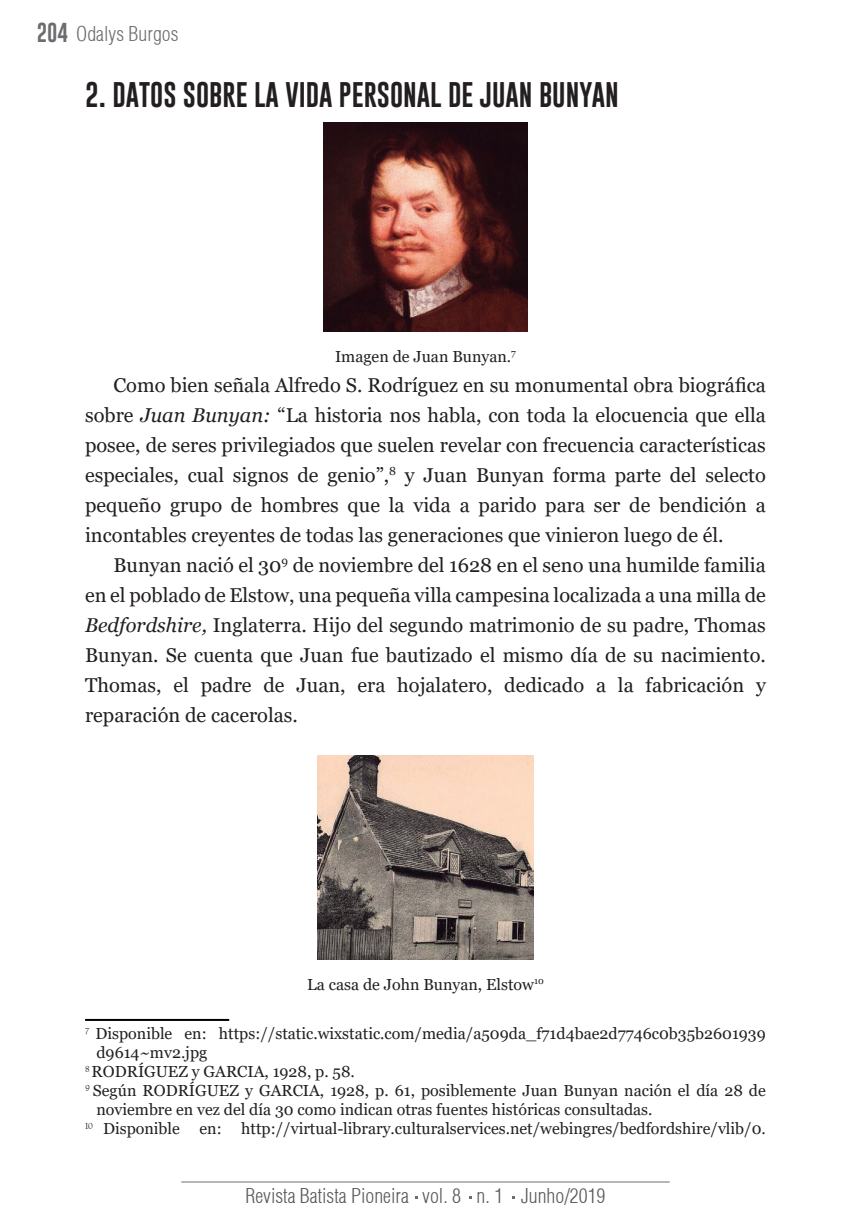
<style>
.page{position:relative;width:851px;height:1219px;background:#fff}
.page>*{position:absolute;margin:0;border:0;box-sizing:border-box;transform-origin:0 0}
.Título_1{font:26px "Gobold";color:#231f20}
.Texto{font:20px/30px "Georgia";color:#231f20;text-align:justify}
.t1{font:300 condensed 20px "Helvetica";color:#57585a}
.t2{font:300 condensed 20px "Helvetica";color:#6c6d70}
.Nota_de_Rodapé{font:16px/19px "Georgia";color:#231f20}
.Texto-2{font:16px "Georgia";color:#231f20}
.s1{font-family:"Gobold";font-weight:400;font-stretch:normal}
.s2{font-style:italic}
</style>
<div class="page">
<hr style="left:181px;top:1181px;width:488px;height:1px;background:#6c6d70">
<img style="left:323px;top:123px;width:204px;height:208px">
<img style="left:317px;top:756px;width:216px;height:204px">
<hr style="left:85px;top:1019px;width:144px;height:2px;background:#000">
<p class="t2" style="left:37px;top:21px;width:143px"><span class="s1">204</span> Odalys Burgos</p>
<p class="Título_1" style="left:85px;top:78px;width:535px">2. DATOS SOBRE LA VIDA PERSONAL DE JUAN BUNYAN</p>
<p class="Texto-2" style="left:335px;top:346px;width:182px">Imagen de Juan Bunyan.<sup>7</sup></p>
<p class="Texto" style="left:85px;top:370px;width:682px;text-indent:28px">Como bien señala Alfredo S. Rodríguez en su monumental obra biográfica sobre <span class="s2">Juan Bunyan:</span> “La historia nos habla, con toda la elocuencia que ella posee, de seres privilegiados que suelen revelar con frecuencia características especiales, cual signos de genio”,<sup>8</sup> y Juan Bunyan forma parte del selecto pequeño grupo de hombres que la vida a parido para ser de bendición a incontables creyentes de todas las generaciones que vinieron luego de él.</p>
<p class="Texto" style="left:85px;top:550px;width:682px;text-indent:28px">Bunyan nació el 30<sup>9</sup> de noviembre del 1628 en el seno una humilde familia en el poblado de Elstow, una pequeña villa campesina localizada a una milla de <span class="s2">Bedfordshire,</span> Inglaterra. Hijo del segundo matrimonio de su padre, Thomas Bunyan. Se cuenta que Juan fue bautizado el mismo día de su nacimiento.<br>Thomas, el padre de Juan, era hojalatero, dedicado a la fabricación y reparación de cacerolas.</p>
<p class="Texto-2" style="left:307px;top:974px;width:238px">La casa de John Bunyan, Elstow<sup>10</sup></p>
<p class="Nota_de_Rodapé" style="left:96px;top:1024px;width:670px;text-indent:-11px"><sup>7</sup> Disponible en: https://static.wixstatic.com/media/a509da_f71d4bae2d7746c0b35b2601939 d9614~mv2.jpg</p>
<p class="Nota_de_Rodapé" style="left:85px;top:1062px;width:271px"><sup>8</sup> RODRÍGUEZ y GARCIA, 1928, p. 58.</p>
<p class="Nota_de_Rodapé" style="left:96px;top:1081px;width:670px;text-indent:-11px"><sup>9</sup> Según RODRÍGUEZ y GARCIA, 1928, p. 61, posiblemente Juan Bunyan nación el día 28 de noviembre en vez del día 30 como indican otras fuentes históricas consultadas.</p>
<p class="Nota_de_Rodapé" style="left:85px;top:1119px;width:682px"><sup>10</sup> Disponible en: http://virtual-library.culturalservices.net/webingres/bedfordshire/vlib/0.</p>
<p class="t1" style="left:245px;top:1183px;width:361px">Revista Batista Pioneira vol. 8 n. 1 Junho/2019</p>
</div>
